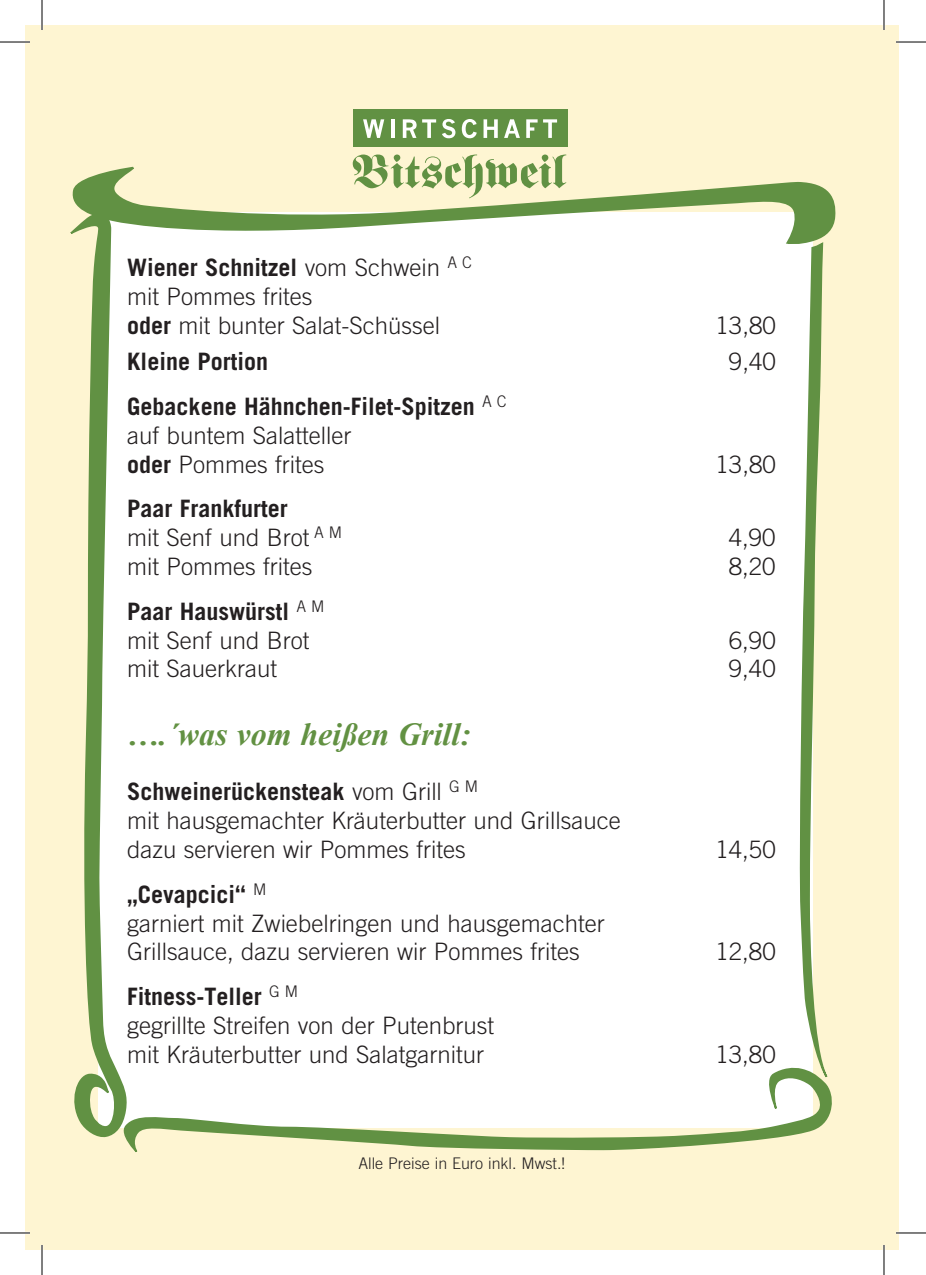
<style>
.page{position:relative;width:926px;height:1275px;background:#fff}
.page>*{position:absolute;margin:0;border:0;box-sizing:border-box;transform-origin:0 0}
.t1{font:italic 700 32px "Times New Roman";color:#629142}
.t2{font:300 24px/28.8px "Trade Gothic";color:#231f20}
.t3{font:700 24px/28.8px "Trade Gothic";color:#231f20}
.t4{font:300 16px "Trade Gothic";color:#231f20}
.s1{font-weight:700}
.s2{font-weight:300}
</style>
<div class="page">
<div style="left:26px;top:25px;width:872px;height:1225px;background:#fef5d2"></div>
<div style="left:99px;top:212px;width:714px;height:915px;background:#fff"></div>
<div style="left:25px;top:25px;width:32px;height:1225px;background:#fef5d2"></div>
<svg style="left:353px;top:154px;width:213px;height:13px"></svg>
<div style="left:353px;top:109px;width:214px;height:38px;background:#619143"></div>
<svg style="left:363px;top:119px;width:21px;height:19px"></svg>
<hr style="left:391px;top:119px;width:3px;height:19px;background:#fff">
<svg style="left:403px;top:119px;width:33px;height:19px"></svg>
<svg style="left:442px;top:119px;width:13px;height:19px"></svg>
<svg style="left:462px;top:119px;width:15px;height:19px"></svg>
<svg style="left:483px;top:119px;width:15px;height:19px"></svg>
<svg style="left:504px;top:119px;width:16px;height:19px"></svg>
<svg style="left:526px;top:119px;width:31px;height:19px"></svg>
<svg style="left:72px;top:167px;width:763px;height:77px"></svg>
<svg style="left:70px;top:206px;width:57px;height:932px"></svg>
<svg style="left:799px;top:241px;width:30px;height:824px"></svg>
<svg style="left:117px;top:1065px;width:715px;height:87px"></svg>
<hr style="left:0;top:41px;width:30px;height:2px;background:#fff">
<hr style="left:896px;top:41px;width:30px;height:2px;background:#fff">
<hr style="left:0;top:1231px;width:30px;height:3px;background:#fff">
<hr style="left:896px;top:1231px;width:30px;height:3px;background:#fff">
<hr style="left:41px;top:0;width:2px;height:30px;background:#fff">
<hr style="left:41px;top:1245px;width:2px;height:30px;background:#fff">
<hr style="left:883px;top:0;width:2px;height:30px;background:#fff">
<hr style="left:883px;top:1245px;width:2px;height:30px;background:#fff">
<hr style="left:0;top:42px;width:30px;height:1px;background:#000">
<hr style="left:896px;top:42px;width:30px;height:1px;background:#000">
<hr style="left:0;top:1232px;width:30px;height:1px;background:#000">
<hr style="left:896px;top:1232px;width:30px;height:1px;background:#000">
<hr style="left:42px;top:0;width:1px;height:30px;background:#000">
<hr style="left:42px;top:1245px;width:1px;height:30px;background:#000">
<hr style="left:884px;top:0;width:1px;height:30px;background:#000">
<hr style="left:884px;top:1245px;width:1px;height:30px;background:#000">
<p class="t2" style="left:127px;top:253px;width:346px"><span class="s1">Wiener Schnitzel</span> vom Schwein <sup>A</sup> <sup>C </sup>mit Pommes frites<br><span class="s1">oder</span> mit bunter Salat-Schüssel</p>
<p class="t2" style="left:716px;top:311px;width:62px">13,80</p>
<p class="t3" style="left:127px;top:347px;width:142px">Kleine Portion</p>
<p class="t2" style="left:729px;top:347px;width:48px">9,40</p>
<p class="t3" style="left:127px;top:391px;width:381px">Gebackene Hähnchen-Filet-Spitzen <sup>A</sup> <sup>C </sup><span class="s2">auf buntem Salatteller<br></span>oder <span class="s2">Pommes frites</span></p>
<p class="t2" style="left:716px;top:449px;width:62px">13,80</p>
<p class="t3" style="left:127px;top:494px;width:216px">Paar Frankfurter<br><span class="s2">mit Senf und Brot</span> <sup>A</sup> <sup>M</sup></p>
<p class="t2" style="left:729px;top:523px;width:48px">4,90</p>
<p class="t2" style="left:127px;top:552px;width:187px">mit Pommes frites</p>
<p class="t2" style="left:729px;top:552px;width:48px">8,20</p>
<p class="t3" style="left:127px;top:596px;width:199px">Paar Hauswürstl <sup>A</sup> <sup>M </sup><span class="s2">mit Senf und Brot</span></p>
<p class="t2" style="left:729px;top:625px;width:48px">6,90</p>
<p class="t2" style="left:127px;top:654px;width:152px">mit Sauerkraut</p>
<p class="t2" style="left:729px;top:654px;width:48px">9,40</p>
<h1 class="t1" style="left:127px;top:711px;width:345px">….´was vom heißen Grill:</h1>
<p class="t2" style="left:127px;top:777px;width:495px"><span class="s1">Schweinerückensteak</span> vom Grill <sup>G</sup> <sup>M<br></sup>mit hausgemachter Kräuterbutter und Grillsauce dazu servieren wir Pommes frites</p>
<p class="t2" style="left:127px;top:879px;width:479px"><span class="s1">„Cevapcici“</span> <sup>M<br></sup>garniert mit Zwiebelringen und hausgemachter<br>Grillsauce, dazu servieren wir Pommes frites</p>
<p class="t2" style="left:127px;top:982px;width:368px"><span class="s1">Fitness-Teller</span> <sup>G</sup> <sup>M<br></sup>gegrillte Streifen von der Putenbrust mit Kräuterbutter und Salatgarnitur</p>
<p class="t4" style="left:358px;top:1154px;width:208px">Alle Preise in Euro inkl. Mwst.!</p>
<p class="t2" style="left:716px;top:835px;width:62px">14,50</p>
<p class="t2" style="left:716px;top:937px;width:62px">12,80</p>
<p class="t2" style="left:716px;top:1039px;width:62px">13,80</p>
</div>
